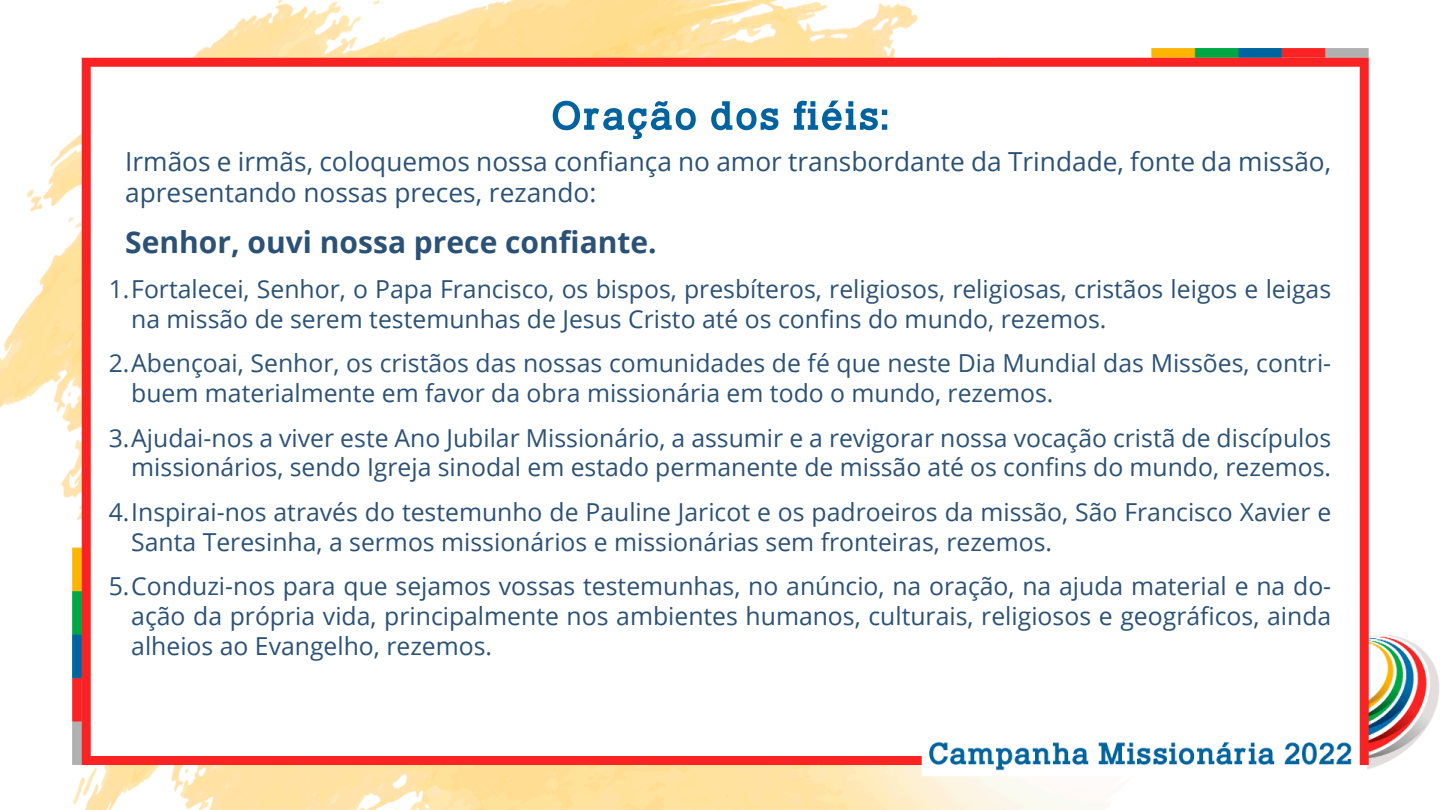
<style>
.page{position:relative;width:1440px;height:810px;background:#fff}
.page>*{position:absolute;margin:0;border:0;box-sizing:border-box;transform-origin:0 0}
.t1{font:700 30px "Open Sans";color:#2b5276}
.t2{font:26.25px/31.5px "Open Sans";color:#2b5276}
.t3{font:24.75px/29.7px "Open Sans";color:#2b5276}
</style>
<div class="page">
<img style="left:0;top:0;width:1440px;height:810px">
<svg style="left:553px;top:101px;width:334px;height:38px"></svg>
<p class="t2" style="left:125px;top:145px;width:1207px">Irmãos e irmãs, coloquemos nossa confiança no amor transbordante da Trindade, fonte da missão, apresentando nossas preces, rezando:</p>
<p class="t1" style="left:125px;top:221px;width:533px">Senhor, ouvi nossa prece confiante.</p>
<p class="t3" style="left:131px;top:273px;width:1201px;text-indent:-22px">1.Fortalecei, Senhor, o Papa Francisco, os bispos, presbíteros, religiosos, religiosas, cristãos leigos e leigas na missão de serem testemunhas de Jesus Cristo até os confins do mundo, rezemos.</p>
<p class="t3" style="left:131px;top:348px;width:1202px;text-indent:-22px">2.Abençoai, Senhor, os cristãos das nossas comunidades de fé que neste Dia Mundial das Missões, contri&shy;buem materialmente em favor da obra missionária em todo o mundo, rezemos.</p>
<p class="t3" style="left:109px;top:422px;width:1224px;text-align:right">3.Ajudai-nos a viver este Ano Jubilar Missionário, a assumir e a revigorar nossa vocação cristã de discípulos missionários, sendo Igreja sinodal em estado permanente de missão até os confins do mundo, rezemos.</p>
<p class="t3" style="left:131px;top:497px;width:1202px;text-indent:-22px">4.Inspirai-nos através do testemunho de Pauline Jaricot e os padroeiros da missão, São Francisco Xavier e<br>Santa Teresinha, a sermos missionários e missionárias sem fronteiras, rezemos.</p>
<p class="t3" style="left:131px;top:571px;width:1202px;text-align:justify;text-indent:-22px">5.Conduzi-nos para que sejamos vossas testemunhas, no anúncio, na oração, na ajuda material e na do&shy;ação da própria vida, principalmente nos ambientes humanos, culturais, religiosos e geográficos, ainda alheios ao Evangelho, rezemos.</p>
</div>
